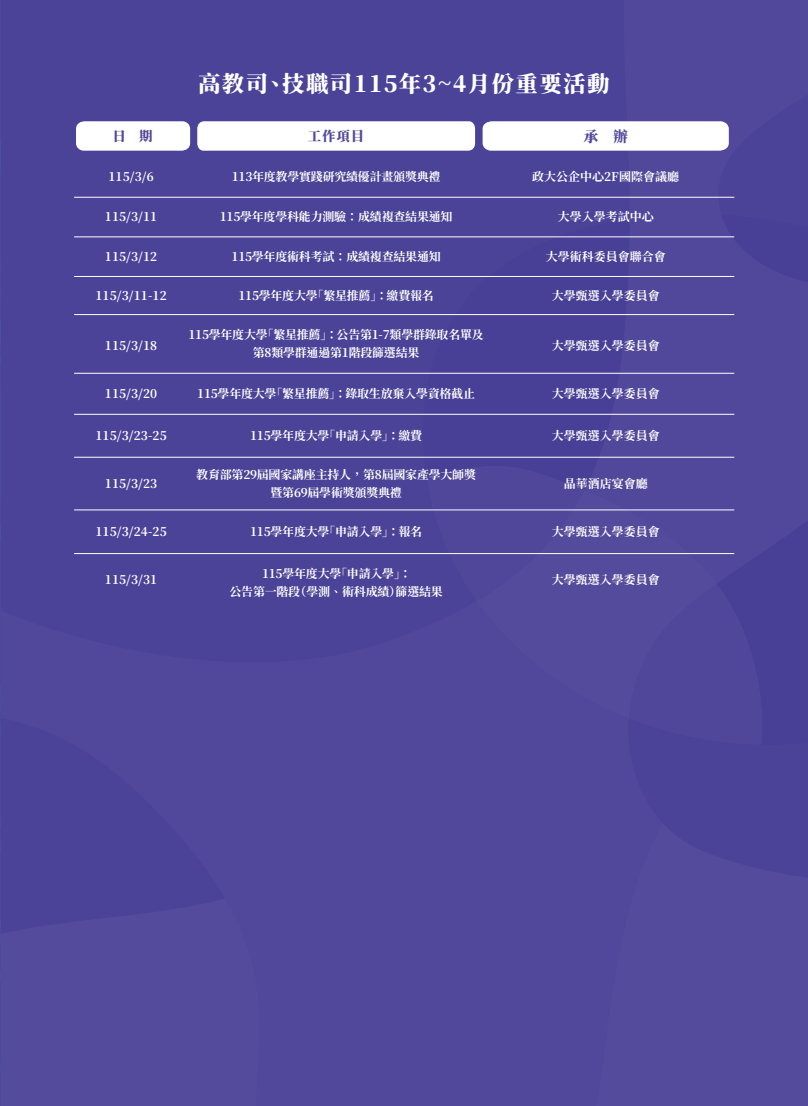
<style>
.page{position:relative;width:808px;height:1106px;background:#fff}
.page>*{position:absolute;margin:0;border:0;box-sizing:border-box;transform-origin:0 0}
.t1{font:900 22.5px "Swei B2 Serif CJ Ktc";letter-spacing:.06em;color:#fff}
.t2{font:900 15px "Swei B2 Serif CJ Ktc";color:#51489b}
.t3{font:900 13.5px "Swei B2 Serif CJ Ktc";color:#51489b}
.t4{font:700 12px/18px "Swei B2 Serif CJ Ktc";letter-spacing:-.02em;color:#fff}
.t5{font:700 12px "Swei B2 Serif CJ Ktc";color:#fff}
</style>
<div class="page">
<div style="left:15px;top:879px;width:793px;height:227px;background:#554b9d"></div>
<svg style="left:15px;top:879px;width:210px;height:55px;fill:#4b4398"></svg>
<div style="left:15px;top:0;width:793px;height:879px;background:#4b4398"></div>
<div style="left:406px;top:215px;width:402px;height:535px;background:#4b4398"></div>
<div style="left:427px;top:461px;width:335px;height:283px;background:#51489b"></div>
<svg style="left:483px;top:121px;width:246px;height:30px"></svg>
<svg style="left:76px;top:121px;width:114px;height:30px"></svg>
<svg style="left:197px;top:121px;width:278px;height:30px"></svg>
<hr style="left:74px;top:197px;width:660px;height:1px;background:#fff">
<hr style="left:74px;top:236px;width:660px;height:1px;background:#fff">
<hr style="left:74px;top:276px;width:660px;height:1px;background:#fff">
<hr style="left:74px;top:314px;width:660px;height:1px;background:#fff">
<hr style="left:74px;top:373px;width:660px;height:1px;background:#fff">
<hr style="left:74px;top:414px;width:660px;height:1px;background:#fff">
<hr style="left:74px;top:457px;width:660px;height:1px;background:#fff">
<hr style="left:74px;top:553px;width:660px;height:1px;background:#fff">
<hr style="left:74px;top:509px;width:660px;height:1px;background:#fff">
<svg style="left:0;top:0;width:15px;height:1106px"></svg>
<p class="t3" style="left:139px;top:128px;width:15px">期</p>
<p class="t3" style="left:113px;top:128px;width:15px">日</p>
<p class="t4" style="left:108px;top:168px;width:47px">115/3/6</p>
<p class="t4" style="left:105px;top:208px;width:54px">115/3/11</p>
<p class="t4" style="left:105px;top:248px;width:54px">115/3/12</p>
<p class="t4" style="left:96px;top:287px;width:73px">115/3/11-12</p>
<p class="t4" style="left:105px;top:336px;width:54px">115/3/18</p>
<p class="t4" style="left:105px;top:384px;width:54px">115/3/20</p>
<p class="t4" style="left:96px;top:426px;width:73px">115/3/23-25</p>
<p class="t4" style="left:105px;top:474px;width:54px">115/3/23</p>
<p class="t4" style="left:96px;top:522px;width:73px">115/3/24-25</p>
<p class="t4" style="left:105px;top:570px;width:54px">115/3/31</p>
<h1 class="t1" style="left:282px;top:71px;width:329px">技職司115年3~4月份重要活動</h1>
<h1 class="t1" style="left:198px;top:71px;width:72px">高教司</h1>
<h1 class="t1" style="left:264px;top:71px;width:24px">、</h1>
<p class="t3" style="left:308px;top:128px;width:58px">工作項目</p>
<p class="t4" style="left:232px;top:168px;width:210px">113年度教學實踐研究績優計畫頒獎典禮</p>
<p class="t4" style="left:220px;top:208px;width:234px">115學年度學科能力測驗：成績複查結果通知</p>
<p class="t4" style="left:232px;top:248px;width:211px">115學年度術科考試：成績複查結果通知</p>
<p class="t4" style="left:312px;top:287px;width:124px">「繁星推薦：」繳費報名</p>
<p class="t4" style="left:238px;top:287px;width:81px">115學年度大學</p>
<p class="t4" style="left:262px;top:326px;width:224px">「繁星推薦：」公告第1-7類學群錄取名單及</p>
<p class="t4" style="left:253px;top:326px;width:168px;text-indent:-64px">115學年度大學<br>第8類學群通過第1階段篩選結果</p>
<p class="t4" style="left:270px;top:384px;width:206px">「繁星推薦：」錄取生放棄入學資格截止</p>
<p class="t4" style="left:197px;top:384px;width:81px">115學年度大學</p>
<p class="t4" style="left:250px;top:426px;width:81px">115學年度大學</p>
<p class="t4" style="left:196px;top:465px;width:281px;text-align:center">教育部第29屆國家講座主持人，第8屆國家產學大師獎暨第69屆學術獎頒獎典禮</p>
<p class="t4" style="left:323px;top:522px;width:100px">「申請入學：」報名</p>
<p class="t4" style="left:323px;top:426px;width:100px">「申請入學：」繳費</p>
<p class="t4" style="left:250px;top:522px;width:81px">115學年度大學</p>
<p class="t4" style="left:262px;top:564px;width:81px">115學年度大學</p>
<p class="t4" style="left:335px;top:564px;width:78px">「申請入學：「</p>
<p class="t4" style="left:396px;top:582px;width:49px">篩選結果</p>
<p class="t4" style="left:229px;top:582px;width:72px">公告第一階段</p>
<p class="t4" style="left:295px;top:582px;width:108px">（學測、術科成績）</p>
<p class="t2" style="left:583px;top:128px;width:16px">承</p>
<p class="t2" style="left:613px;top:128px;width:16px">辦</p>
<p class="t5" style="left:532px;top:170px;width:148px">政大公企中心2F國際會議廳</p>
<p class="t5" style="left:558px;top:210px;width:97px">大學入學考試中心</p>
<p class="t5" style="left:546px;top:250px;width:121px">大學術科委員會聯合會</p>
<p class="t5" style="left:552px;top:289px;width:109px">大學甄選入學委員會</p>
<p class="t5" style="left:552px;top:338px;width:109px">大學甄選入學委員會</p>
<p class="t5" style="left:552px;top:386px;width:109px">大學甄選入學委員會</p>
<p class="t5" style="left:552px;top:428px;width:109px">大學甄選入學委員會</p>
<p class="t5" style="left:564px;top:476px;width:85px">晶華酒店宴會廳</p>
<p class="t5" style="left:552px;top:524px;width:109px">大學甄選入學委員會</p>
<p class="t5" style="left:552px;top:572px;width:109px">大學甄選入學委員會</p>
</div>
